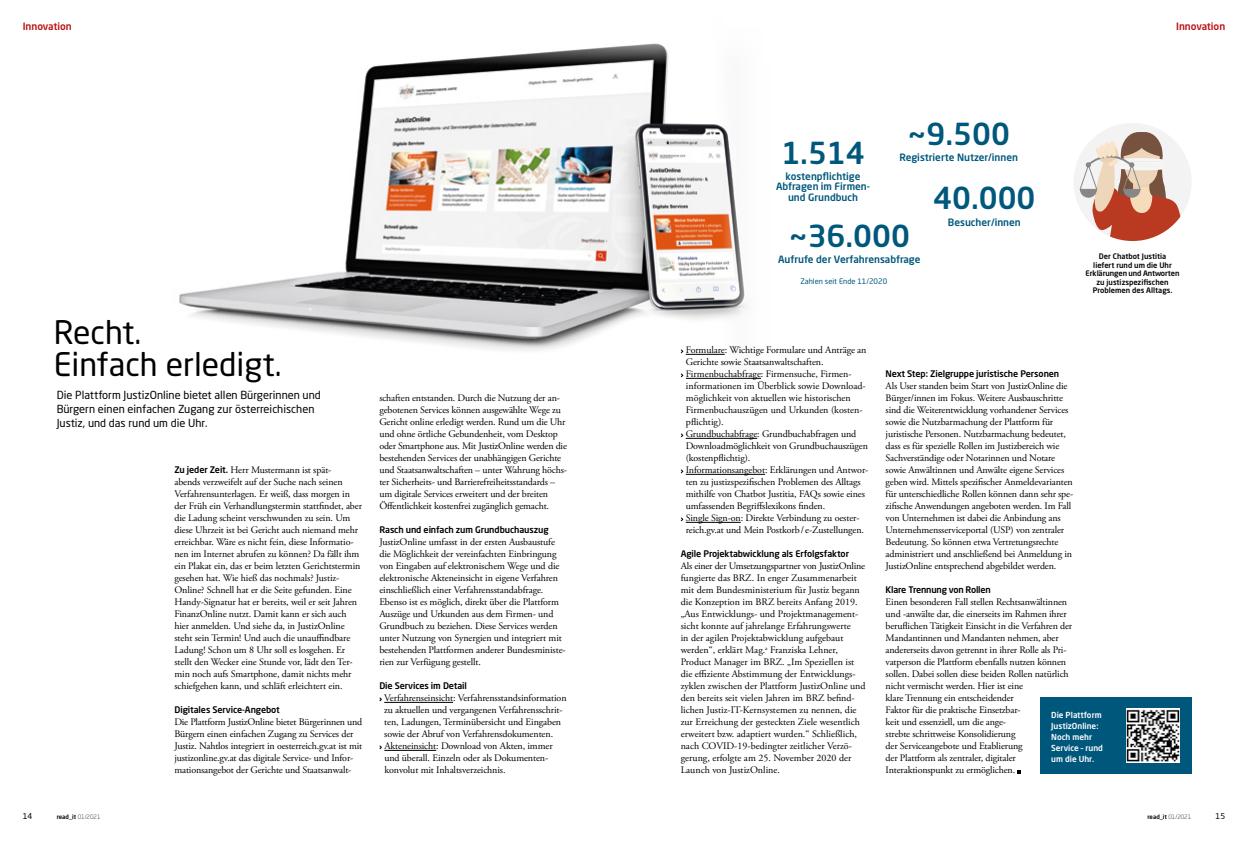
<style>
.page{position:relative;width:1248px;height:842px;background:#fff}
.page>*{position:absolute;margin:0;border:0;box-sizing:border-box;transform-origin:0 0}
.headline_1{font:32px "Neo Sans Pro";color:#000}
.headline_1-2{font:500 30px "Neo Sans Pro";color:#00577c}
.vorspann{font:11px/14px "Neo Sans Pro";color:#000}
.fliesstext{font:10px/12px "Adobe Garamond Pro";letter-spacing:-.01em;color:#000}
.headline_1-3{font:500 10px/10.5px "Neo Sans Pro";color:#00577c;text-align:center}
.rubriktitel{font:500 10px "Neo Sans Pro";color:#ba1110}
.fliesstext-2{font:500 9px "Neo Sans Pro";letter-spacing:-.01em;color:#000}
.kasten_fett{font:500 8.2px/11px "Neo Sans Pro";color:#fff}
.t1{font:8px "Neo Sans Pro";color:#000}
.bildtext{font:500 7.5px/8.5px "Neo Sans Pro";color:#000;text-align:center}
.bildtext-2{font:7.5px "Neo Sans Pro";color:#00577c}
.t2{font:500 6px "Neo Sans Pro";color:#000}
.s1{font-family:"Neo Sans Pro";font-weight:500;font-size:9px}
.s2{font-weight:300}
</style>
<div class="page">
<img style="left:179px;top:43px;width:582px;height:336px">
<hr style="left:685px;top:354px;width:39px;height:1px;background:#000">
<hr style="left:686px;top:378px;width:75px;height:1px;background:#000">
<hr style="left:685px;top:438px;width:72px;height:1px;background:#000">
<hr style="left:685px;top:474px;width:80px;height:1px;background:#000">
<hr style="left:685px;top:522px;width:55px;height:1px;background:#000">
<svg style="left:679px;top:348px;width:5px;height:6px"></svg>
<svg style="left:679px;top:372px;width:5px;height:6px"></svg>
<hr style="left:384px;top:702px;width:69px;height:1px;background:#000">
<hr style="left:384px;top:750px;width:52px;height:1px;background:#000">
<svg style="left:379px;top:697px;width:3px;height:5px"></svg>
<svg style="left:379px;top:745px;width:3px;height:5px"></svg>
<svg style="left:1074px;top:123px;width:117px;height:118px"></svg>
<div style="left:1039px;top:697px;width:152px;height:76px;background:#00577c"></div>
<img style="left:1126px;top:708px;width:53px;height:54px">
<p class="rubriktitel" style="left:23px;top:20px;width:51px">Innovation</p>
<p class="rubriktitel" style="left:1175px;top:20px;width:51px">Innovation</p>
<h1 class="headline_1" style="left:54px;top:313px;width:89px">Recht.</h1>
<h1 class="headline_1" style="left:54px;top:345px;width:229px">Einfach erledigt.</h1>
<h2 class="vorspann" style="left:57px;top:387px;width:265px">Die Plattform JustizOnline bietet allen Bürgerinnen und<br>Bürgern einen einfachen Zugang zur österreichischen<br>Justiz, und das rund um die Uhr.</h2>
<p class="fliesstext" style="left:174px;top:464px;width:189px"><span class="s1">Zu jeder Zeit.</span> Herr Mustermann ist spät-<br>abends verzweifelt auf der Suche nach seinen Verfahrensunterlagen. Er weiß, dass morgen in der Früh ein Verhandlungstermin stattfindet, aber die Ladung scheint verschwunden zu sein. Um diese Uhrzeit ist bei Gericht auch niemand mehr erreichbar. Wäre es nicht fein, diese Informatio&shy;nen im Internet abrufen zu können? Da fällt ihm ein Plakat ein, das er beim letzten Gerichtstermin gesehen hat. Wie hieß das nochmals? Justiz-Online? Schnell hat er die Seite gefunden. Eine Handy-Signatur hat er bereits, weil er seit Jahren FinanzOnline nutzt. Damit kann er sich auch hier anmelden. Und siehe da, in JustizOnline steht sein Termin! Und auch die unauffindbare Ladung! Schon um 8 Uhr soll es losgehen. Er stellt den Wecker eine Stunde vor, lädt den Ter&shy;min noch aufs Smartphone, damit nichts mehr schiefgehen kann, und schläft erleichtert ein.</p>
<p class="fliesstext-2" style="left:174px;top:704px;width:107px">Digitales Service-Angebot</p>
<p class="fliesstext" style="left:174px;top:716px;width:189px">Die Plattform JustizOnline bietet Bürgerinnen und Bürgern einen einfachen Zugang zu Services der Justiz. Nahtlos integriert in oesterreich.gv.at ist mit justizonline.gv.at das digitale Service- und Infor&shy;mationsangebot der Gerichte und Staatsanwalt-</p>
<p class="fliesstext" style="left:379px;top:392px;width:189px">schaften entstanden. Durch die Nutzung der an&shy;gebotenen Services können ausgewählte Wege zu Gericht online erledigt werden. Rund um die Uhr und ohne örtliche Gebundenheit, vom Desktop oder Smartphone aus. Mit JustizOnline werden die bestehenden Services der unabhängigen Gerichte und Staatsanwaltschaften – unter Wahrung höchs&shy;ter Sicherheits- und Barrierefreiheitsstandards – um digitale Services erweitert und der breiten Öffentlichkeit kostenfrei zugänglich gemacht.</p>
<p class="fliesstext-2" style="left:379px;top:524px;width:171px">Rasch und einfach zum Grundbuchauszug</p>
<p class="fliesstext" style="left:379px;top:536px;width:188px">JustizOnline umfasst in der ersten Ausbaustufe die Möglichkeit der vereinfachten Einbringung von Eingaben auf elektronischem Wege und die elektronische Akteneinsicht in eigene Verfahren einschließlich einer Verfahrensstandabfrage.<br>Ebenso ist es möglich, direkt über die Plattform Auszüge und Urkunden aus dem Firmen- und Grundbuch zu beziehen. Diese Services werden unter Nutzung von Synergien und integriert mit bestehenden Plattformen anderer Bundesministe&shy;rien zur Verfügung gestellt.</p>
<p class="fliesstext-2" style="left:379px;top:680px;width:89px">Die Services im Detail</p>
<p class="fliesstext" style="left:384px;top:692px;width:184px">Verfahrenseinsicht: Verfahrensstandsinformation zu aktuellen und vergangenen Verfahrensschrit&shy;ten, Ladungen, Terminübersicht und Eingaben sowie der Abruf von Verfahrensdokumenten.</p>
<p class="fliesstext" style="left:384px;top:740px;width:170px">Akteneinsicht: Download von Akten, immer und überall. Einzeln oder als Dokumenten&shy;konvolut mit Inhaltsverzeichnis.</p>
<h1 class="headline_1-2" style="left:907px;top:115px;width:104px">~9.500</h1>
<h1 class="headline_1-3" style="left:899px;top:152px;width:120px">Registrierte Nutzer/innen</h1>
<h1 class="headline_1-2" style="left:933px;top:179px;width:104px">40.000</h1>
<h1 class="headline_1-3" style="left:947px;top:216px;width:74px">Besucher/innen</h1>
<h1 class="headline_1-2" style="left:781px;top:134px;width:85px">1.514</h1>
<h1 class="headline_1-3" style="left:776px;top:171px;width:95px">kostenpflichtige<br>Abfragen im Firmen&shy;und Grundbuch</h1>
<h1 class="headline_1-2" style="left:788px;top:217px;width:123px">~36.000</h1>
<h1 class="headline_1-3" style="left:778px;top:254px;width:144px">Aufrufe der Verfahrensabfrage</h1>
<p class="bildtext-2" style="left:800px;top:277px;width:88px">Zahlen seit Ende 11/2020</p>
<p class="bildtext" style="left:1085px;top:252px;width:95px">Der Chatbot Justitia<br>liefert rund um die Uhr<br>Erklärungen und Antworten zu justizspezifischen<br>Problemen des Alltags.</p>
<p class="fliesstext" style="left:685px;top:344px;width:182px">Formulare: Wichtige Formulare und Anträge an<br>Gerichte sowie Staatsanwaltschaften.</p>
<p class="fliesstext" style="left:686px;top:368px;width:181px">Firmenbuchabfrage: Firmensuche, Firmen&shy;informationen im Überblick sowie Download&shy;möglichkeit von aktuellen wie historischen Firmenbuchauszügen und Urkunden (kosten&shy;pflichtig).</p>
<p class="fliesstext" style="left:685px;top:428px;width:184px">Grundbuchabfrage: Grundbuchabfragen und<br>Downloadmöglichkeit von Grundbuchauszügen (kostenpflichtig).</p>
<p class="fliesstext" style="left:685px;top:464px;width:184px">Informationsangebot: Erklärungen und Antwor&shy;ten zu justizspezifischen Problemen des Alltags mithilfe von Chatbot Justitia, FAQs sowie eines umfassenden Begriffslexikons finden.</p>
<p class="fliesstext" style="left:685px;top:512px;width:180px">Single Sign-on: Direkte Verbindung zu oester&shy;reich.gv.at und Mein Postkorb/e-Zustellungen.</p>
<p class="fliesstext-2" style="left:680px;top:548px;width:170px">Agile Projektabwicklung als Erfolgsfaktor</p>
<p class="fliesstext" style="left:680px;top:560px;width:186px">Als einer der Umsetzungspartner von JustizOnline fungierte das BRZ. In enger Zusammenarbeit mit dem Bundesministerium für Justiz begann die Konzeption im BRZ bereits Anfang 2019. „Aus Entwicklungs- und Projektmanagement&shy;sicht konnte auf jahrelange Erfahrungswerte<br>in der agilen Projektabwicklung aufgebaut werden“, erklärt Mag.<sup>a</sup> Franziska Lehner, Product Manager im BRZ. „Im Speziellen ist die effiziente Abstimmung der Entwicklungs&shy;zyklen zwischen der Plattform JustizOnline und den bereits seit vielen Jahren im BRZ befind&shy;lichen Justiz-IT-Kernsystemen zu nennen, die zur Erreichung der gesteckten Ziele wesentlich erweitert bzw. adaptiert wurden.“ Schließlich, nach COVID-19-bedingter zeitlicher Verzö&shy;gerung, erfolgte am 25. November 2020 der Launch von JustizOnline.</p>
<p class="fliesstext-2" style="left:885px;top:368px;width:175px">Next Step: Zielgruppe juristische Personen</p>
<p class="fliesstext" style="left:885px;top:380px;width:189px">Als User standen beim Start von JustizOnline die Bürger/innen im Fokus. Weitere Ausbauschritte sind die Weiterentwicklung vorhandener Services sowie die Nutzbarmachung der Plattform für juristische Personen. Nutzbarmachung bedeutet, dass es für spezielle Rollen im Justizbereich wie Sachverständige oder Notarinnen und Notare sowie Anwältinnen und Anwälte eigene Services geben wird. Mittels spezifischer Anmeldevarianten für unterschiedliche Rollen können dann sehr spe&shy;zifische Anwendungen angeboten werden. Im Fall von Unternehmen ist dabei die Anbindung ans Unternehmensserviceportal (USP) von zentraler Bedeutung. So können etwa Vertretungsrechte administriert und anschließend bei Anmeldung in JustizOnline entsprechend abgebildet werden.</p>
<p class="fliesstext-2" style="left:885px;top:584px;width:107px">Klare Trennung von Rollen</p>
<p class="fliesstext" style="left:885px;top:596px;width:188px">Einen besonderen Fall stellen Rechtsanwältinnen und -anwälte dar, die einerseits im Rahmen ihrer beruflichen Tätigkeit Einsicht in die Verfahren der Mandantinnen und Mandanten nehmen, aber andererseits davon getrennt in ihrer Rolle als Pri&shy;vatperson die Plattform ebenfalls nutzen können sollen. Dabei sollen diese beiden Rollen natürlich nicht vermischt werden. Hier ist eine<br>klare Trennung ein entscheidender<br>Faktor für die praktische Einsetzbar-<br>keit und essenziell, um die ange-<br>strebte schrittweise Konsolidierung<br>der Serviceangebote und Etablierung<br>der Plattform als zentraler, digitaler Interaktionspunkt zu ermöglichen.</p>
<p class="kasten_fett" style="left:1051px;top:709px;width:53px">Die Plattform<br>JustizOnline:<br>Noch mehr<br>Service – rund um die Uhr.</p>
<p class="t1" style="left:23px;top:811px;width:11px">14</p>
<p class="t2" style="left:57px;top:813px;width:45px">read_it <span class="s2">01/2021</span></p>
<p class="t2" style="left:1147px;top:813px;width:45px">read_it <span class="s2">01/2021</span></p>
<p class="t1" style="left:1215px;top:811px;width:11px">15</p>
</div>
